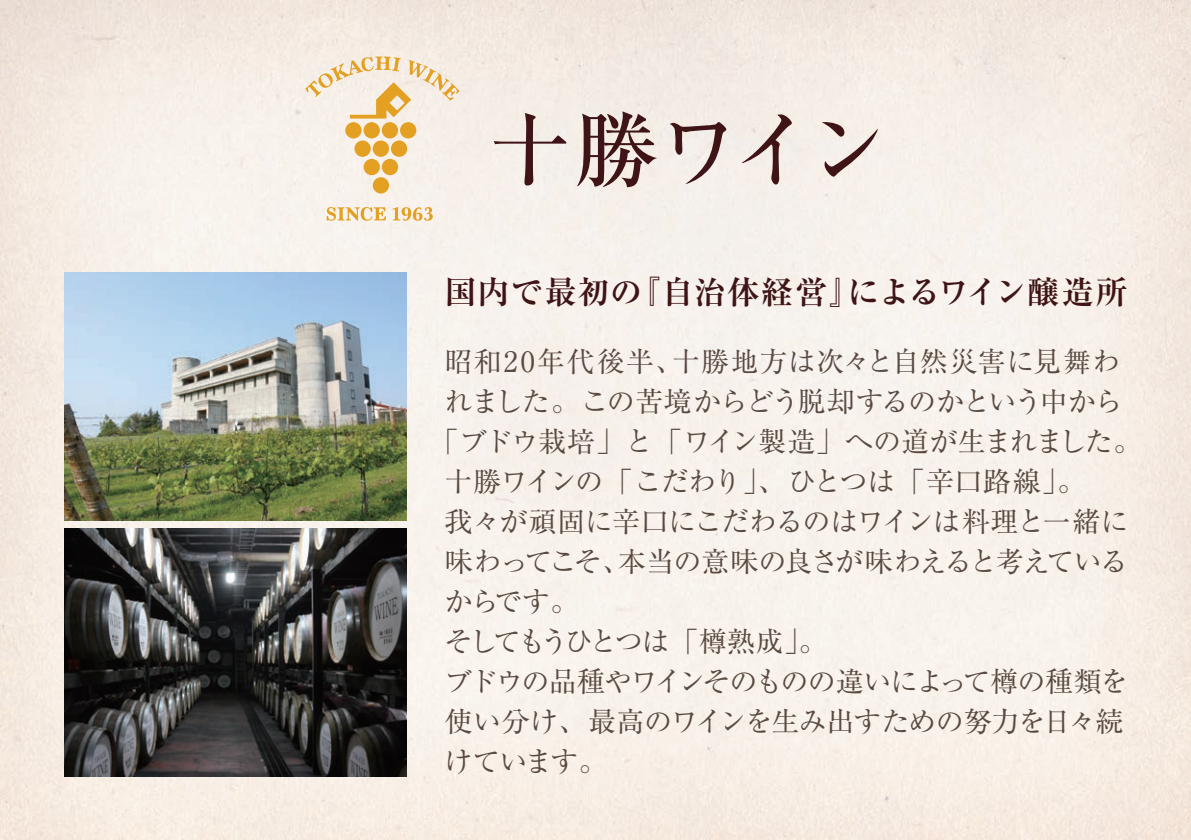
<style>
.page{position:relative;width:1191px;height:840px;background:#fff}
.page>*{position:absolute;margin:0;border:0;box-sizing:border-box;transform-origin:0 0}
.t1{font:500 84px "Ryumin Pro";letter-spacing:-.06em;color:#3f1416}
.t2{font:700 32px "Ryumin Pro";letter-spacing:.025em;color:#3f1416}
.t3{font:28px "Ryumin Pro";letter-spacing:-.035em;color:#594a41}
.t4{font:28px "Ryumin Pro";letter-spacing:-.055em;color:#594a41}
.t5{font:28px "Ryumin Pro";letter-spacing:-.06em;color:#594a41}
.t6{font:28px "Ryumin Pro";letter-spacing:.035em;color:#594a41}
.t7{font:28px "Ryumin Pro";letter-spacing:-.095em;color:#594a41}
</style>
<div class="page">
<img style="left:0;top:0;width:1191px;height:839px">
<img style="left:64px;top:272px;width:342px;height:248px">
<img style="left:64px;top:528px;width:342px;height:248px">
<svg style="left:305px;top:56px;width:154px;height:62px;background:#f2e1c6"></svg>
<div style="left:345px;top:122px;width:16px;height:16px;background:#e3a023;border-radius:50%"></div>
<div style="left:363px;top:122px;width:17px;height:16px;background:#e3a023;border-radius:50%"></div>
<div style="left:382px;top:122px;width:16px;height:16px;background:#e3a023;border-radius:50%"></div>
<div style="left:400px;top:122px;width:16px;height:16px;background:#e3a023;border-radius:50%"></div>
<div style="left:354px;top:140px;width:17px;height:17px;background:#e3a023;border-radius:50%"></div>
<div style="left:373px;top:140px;width:16px;height:17px;background:#e3a023;border-radius:50%"></div>
<div style="left:391px;top:140px;width:16px;height:17px;background:#e3a023;border-radius:50%"></div>
<div style="left:363px;top:159px;width:17px;height:16px;background:#e3a023;border-radius:50%"></div>
<div style="left:382px;top:159px;width:16px;height:16px;background:#e3a023;border-radius:50%"></div>
<div style="left:373px;top:177px;width:16px;height:16px;background:#e3a023;border-radius:50%"></div>
<svg style="left:327px;top:207px;width:59px;height:14px"></svg>
<svg style="left:392px;top:207px;width:41px;height:13px"></svg>
<h1 class="t1" style="left:487px;top:84px;width:402px">十勝ワイン</h1>
<p class="t2" style="left:444px;top:266px;width:685px">国内で最初の『自治体経営』によるワイン醸造所</p>
<p class="t6" style="left:444px;top:339px;width:677px">昭和20年代後半、十勝地方は次々と自然災害に見舞わ</p>
<p class="t3" style="left:444px;top:379px;width:679px">れました。この苦境からどう脱却するのかという中から</p>
<p class="t4" style="left:430px;top:419px;width:712px">「ブドウ栽培」と「ワイン製造」への道が生まれました。</p>
<p class="t3" style="left:444px;top:459px;width:642px">十勝ワインの「こだわり」、ひとつは「辛口路線」。</p>
<p class="t3" style="left:444px;top:499px;width:685px">我々が頑固に辛口にこだわるのはワインは料理と一緒に</p>
<p class="t4" style="left:444px;top:539px;width:685px">味わってこそ、本当の意味の良さが味わえると考えている</p>
<p class="t3" style="left:444px;top:579px;width:136px">からです。</p>
<p class="t7" style="left:444px;top:619px;width:384px">そしてもうひとつは「樽熟成」。</p>
<p class="t5" style="left:444px;top:659px;width:685px">ブドウの品種やワインそのものの違いによって樽の種類を</p>
<p class="t3" style="left:444px;top:699px;width:680px">使い分け、最高のワインを生み出すための努力を日々続</p>
<p class="t3" style="left:444px;top:739px;width:164px">けています。</p>
</div>
